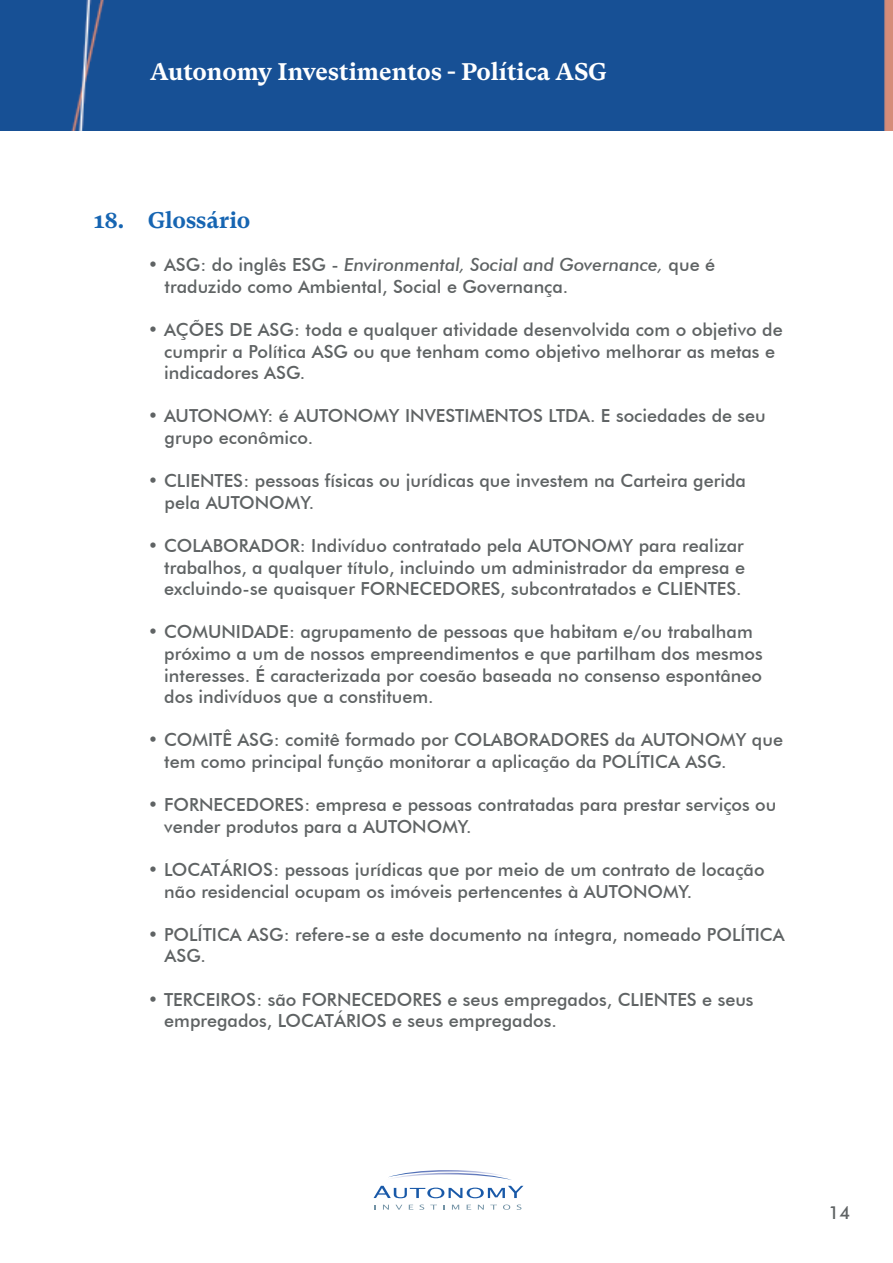
<style>
.page{position:relative;width:893px;height:1263px;background:#fff}
.page>*{position:absolute;margin:0;border:0;box-sizing:border-box;transform-origin:0 0}
.t1{font:700 24px "GT Super Text";color:#fff}
.t2{font:700 22.5px "GT Super Text";color:#1665b2}
.t3{font:500 18px/21.6px "Futura BT";color:#5f6364}
.s1{font-style:italic}
.s2{font-weight:400;font-style:italic}
</style>
<div class="page">
<div style="left:0;top:0;width:893px;height:131px;background:#175095"></div>
<svg style="left:374px;top:1186px;width:149px;height:12px"></svg>
<svg style="left:383px;top:1205px;width:6px;height:5px"></svg>
<svg style="left:395px;top:1205px;width:7px;height:5px"></svg>
<svg style="left:409px;top:1205px;width:4px;height:5px"></svg>
<svg style="left:419px;top:1204px;width:5px;height:6px"></svg>
<svg style="left:430px;top:1205px;width:7px;height:5px"></svg>
<svg style="left:452px;top:1205px;width:7px;height:5px"></svg>
<svg style="left:467px;top:1205px;width:4px;height:5px"></svg>
<svg style="left:478px;top:1205px;width:6px;height:5px"></svg>
<svg style="left:490px;top:1205px;width:7px;height:5px"></svg>
<svg style="left:503px;top:1204px;width:7px;height:6px"></svg>
<svg style="left:517px;top:1204px;width:4px;height:6px"></svg>
<svg style="left:388px;top:1170px;width:123px;height:10px"></svg>
<h1 class="t1" style="left:150px;top:58px;width:458px">Autonomy Investimentos - Política ASG</h1>
<p class="t2" style="left:94px;top:207px;width:158px">18. Glossário</p>
<p class="t3" style="left:165px;top:254px;width:552px;text-indent:-17px">• ASG: do inglês ESG - <span class="s1">Environmental</span><span class="s2">,</span> <span class="s1">Social and Governance</span><span class="s2">,</span> que é traduzido como Ambiental, Social e Governança.</p>
<p class="t3" style="left:164px;top:319px;width:620px;text-indent:-16px">• AÇÕES DE ASG: toda e qualquer atividade desenvolvida com o objetivo de cumprir a Política ASG ou que tenham como objetivo melhorar as metas e indicadores ASG.</p>
<p class="t3" style="left:165px;top:405px;width:603px;text-indent:-17px">• AUTONOMY: é AUTONOMY INVESTIMENTOS LTDA. E sociedades de seu grupo econômico.</p>
<p class="t3" style="left:165px;top:470px;width:583px;text-indent:-17px">• CLIENTES: pessoas físicas ou jurídicas que investem na Carteira gerida pela AUTONOMY.</p>
<p class="t3" style="left:164px;top:535px;width:582px;text-align:justify;text-indent:-16px">• COLABORADOR: Indivíduo contratado pela AUTONOMY para realizar trabalhos, a qualquer título, incluindo um administrador da empresa e excluindo-se quaisquer FORNECEDORES, subcontratados e CLIENTES.</p>
<p class="t3" style="left:164px;top:621px;width:600px;text-indent:-16px">• COMUNIDADE: agrupamento de pessoas que habitam e/ou trabalham próximo a um de nossos empreendimentos e que partilham dos mesmos interesses. É caracterizada por coesão baseada no consenso espontâneo dos indivíduos que a constituem.</p>
<p class="t3" style="left:164px;top:729px;width:620px;text-indent:-16px">• COMITÊ ASG: comitê formado por COLABORADORES da AUTONOMY que tem como principal função monitorar a aplicação da POLÍTICA ASG.</p>
<p class="t3" style="left:164px;top:794px;width:614px;text-indent:-16px">• FORNECEDORES: empresa e pessoas contratadas para prestar serviços ou vender produtos para a AUTONOMY.</p>
<p class="t3" style="left:164px;top:859px;width:602px;text-indent:-16px">• LOCATÁRIOS: pessoas jurídicas que por meio de um contrato de locação não residencial ocupam os imóveis pertencentes à AUTONOMY.</p>
<p class="t3" style="left:165px;top:923px;width:622px;text-indent:-17px">• POLÍTICA ASG: refere-se a este documento na íntegra, nomeado POLÍTICA<br>ASG.</p>
<p class="t3" style="left:164px;top:988px;width:591px;text-indent:-16px">• TERCEIROS: são FORNECEDORES e seus empregados, CLIENTES e seus empregados, LOCATÁRIOS e seus empregados.</p>
<p class="t3" style="left:829px;top:1202px;width:23px">14</p>
</div>
